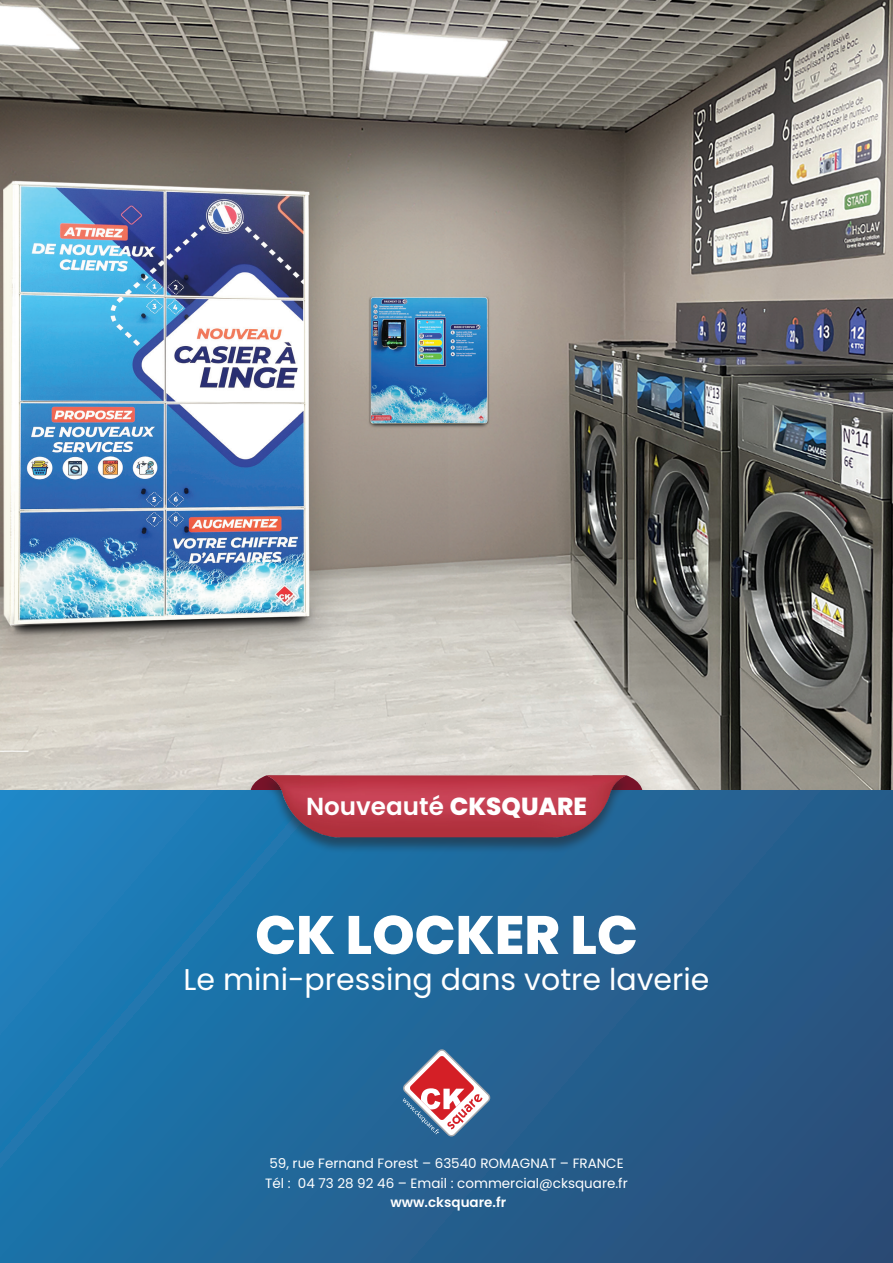
<style>
.page{position:relative;width:893px;height:1263px;background:#fff}
.page>*{position:absolute;margin:0;border:0;box-sizing:border-box;transform-origin:0 0}
.t1{font:800 54px "Poppins";color:#fff}
.t2{font:30px "Poppins";color:#fff}
.t3{font:600 24.6px "Poppins";color:#fff}
.t4{font:13.5px/19.5px "Poppins";color:#fff;text-align:center}
.t5{font:600 13.5px "Poppins";color:#fff}
.s1{font-weight:800}
</style>
<div class="page">
<img style="left:0;top:0;width:893px;height:791px">
<div style="left:243px;top:776px;width:65px;height:33px;background:#231f20;opacity:.5"></div>
<svg style="left:250px;top:775px;width:16px;height:16px"></svg>
<div style="left:584px;top:776px;width:66px;height:33px;background:#231f20;opacity:.5"></div>
<svg style="left:626px;top:775px;width:17px;height:16px"></svg>
<svg style="left:0;top:791px;width:893px;height:472px;background:#226698"></svg>
<div style="left:260px;top:776px;width:373px;height:78px;background:#231f20;opacity:.5"></div>
<img style="left:266px;top:775px;width:360px;height:62px">
<svg style="left:403px;top:1049px;width:87px;height:87px"></svg>
<h3 class="t3" style="left:306px;top:792px;width:282px">Nouveauté <span class="s1">CKSQUARE</span></h3>
<h1 class="t1" style="left:255px;top:904px;width:384px">CK LOCKER LC</h1>
<h2 class="t2" style="left:184px;top:962px;width:527px">Le mini-pressing dans votre laverie</h2>
<p class="t4" style="left:265px;top:1154px;width:364px">59, rue Fernand Forest – 63540 ROMAGNAT – FRANCE<br>Tél : 04 73 28 92 46 – Email : commercial@cksquare.fr</p>
<p class="t5" style="left:390px;top:1195px;width:117px">www.cksquare.fr</p>
</div>
